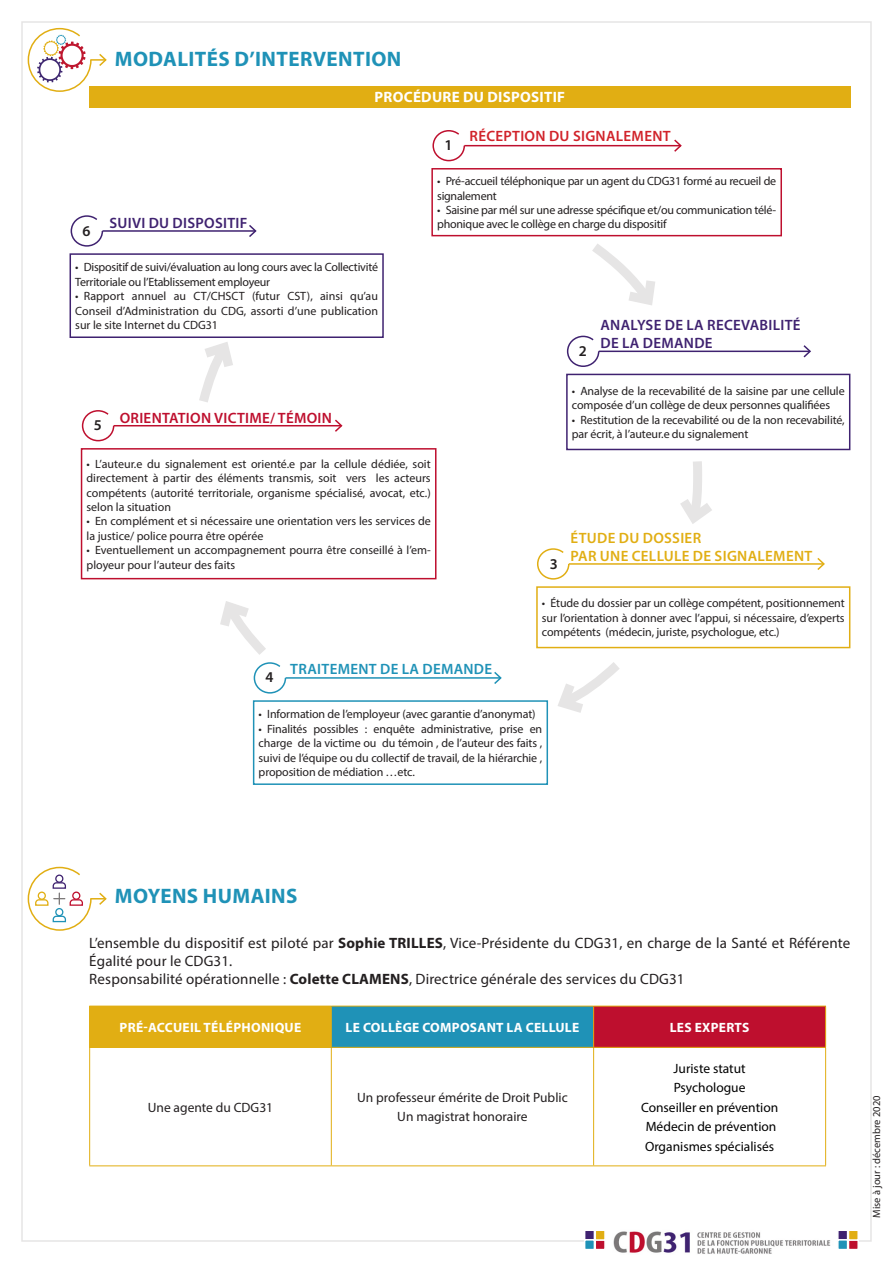
<style>
.page{position:relative;width:893px;height:1263px;background:#fff}
.page>*{position:absolute;margin:0;border:0;box-sizing:border-box;transform-origin:0 0}
.t1{font:700 21px "Myriad Pro";letter-spacing:.02em;color:#1f92b7}
.t2{font:15px/18px "Myriad Pro";letter-spacing:.01em;color:#231f20}
.t3{font:600 15px/18px "Myriad Pro";letter-spacing:.02em;color:#3f2270}
.t4{font:600 15px "Myriad Pro";letter-spacing:.02em;color:#e1ae13}
.t5{font:600 15px "Myriad Pro";letter-spacing:.02em;color:#be0f2e}
.t6{font:600 15px "Myriad Pro";letter-spacing:.02em;color:#d1232a}
.t7{font:700 15px "Myriad Pro";letter-spacing:.02em;color:#fff}
.t8{font:600 15px "Myriad Pro";letter-spacing:.02em;color:#1f92b7}
.t9{font:600 15px "Myriad Pro";color:#231f20}
.t10{font:13.5px "Myriad Pro";color:#000}
.t11{font:13.5px "Myriad Pro";color:#231f20}
.t12{font:700 13.5px "Myriad Pro";letter-spacing:.02em;color:#fff}
.t13{font:12px/14.4px "Myriad Pro";letter-spacing:-.01em;color:#231f20}
.t14{font:10.5px "Myriad Pro";color:#231f20}
.s1{font-weight:700}
</style>
<div class="page">
<img style="left:613px;top:1231px;width:218px;height:23px">
<div style="left:837px;top:1229px;width:11px;height:12px;background:#3f2270;border:2px solid #fff"></div>
<div style="left:848px;top:1239px;width:11px;height:11px;background:#be0f2e;border:2px solid #fff"></div>
<div style="left:837px;top:1239px;width:11px;height:11px;background:#1f92b7;border:2px solid #fff"></div>
<div style="left:848px;top:1229px;width:11px;height:12px;background:#e1ae13;border:2px solid #fff"></div>
<div style="left:584px;top:1229px;width:11px;height:12px;background:#3f2270;border:2px solid #fff"></div>
<div style="left:594px;top:1239px;width:12px;height:11px;background:#be0f2e;border:2px solid #fff"></div>
<div style="left:584px;top:1239px;width:11px;height:11px;background:#1f92b7;border:2px solid #fff"></div>
<div style="left:594px;top:1229px;width:12px;height:12px;background:#e1ae13;border:2px solid #fff"></div>
<svg style="left:27px;top:27px;width:80px;height:65px"></svg>
<svg style="left:27px;top:866px;width:80px;height:65px"></svg>
<div style="left:89px;top:86px;width:761px;height:21px;background:#e1ae13"></div>
<svg style="left:432px;top:130px;width:34px;height:32px"></svg>
<hr style="left:464px;top:145px;width:217px;height:1px;background:#be0f2e">
<svg style="left:673px;top:139px;width:9px;height:13px"></svg>
<div style="left:431px;top:168px;width:351px;height:68px;border:2px solid #be0f2e"></div>
<svg style="left:566px;top:335px;width:34px;height:32px"></svg>
<hr style="left:599px;top:351px;width:211px;height:1px;background:#3f2270">
<svg style="left:802px;top:345px;width:9px;height:13px"></svg>
<div style="left:566px;top:374px;width:284px;height:76px;border:2px solid #3f2270"></div>
<svg style="left:537px;top:548px;width:33px;height:32px"></svg>
<hr style="left:569px;top:563px;width:255px;height:2px;background:#e1ae13">
<svg style="left:816px;top:558px;width:9px;height:12px"></svg>
<div style="left:536px;top:586px;width:314px;height:62px;border:2px solid #e1ae13"></div>
<hr style="left:286px;top:677px;width:215px;height:2px;background:#1f92b7">
<svg style="left:493px;top:672px;width:9px;height:12px"></svg>
<div style="left:253px;top:700px;width:295px;height:85px;border:2px solid #1f92b7"></div>
<div style="left:81px;top:448px;width:355px;height:131px;border:2px solid #be0f2e"></div>
<svg style="left:81px;top:410px;width:34px;height:32px"></svg>
<hr style="left:114px;top:425px;width:227px;height:1px;background:#be0f2e">
<svg style="left:333px;top:419px;width:10px;height:13px"></svg>
<div style="left:70px;top:253px;width:314px;height:85px;border:2px solid #3f2270"></div>
<svg style="left:70px;top:215px;width:34px;height:32px"></svg>
<hr style="left:102px;top:230px;width:154px;height:2px;background:#3f2270">
<svg style="left:247px;top:225px;width:10px;height:12px"></svg>
<svg style="left:192px;top:335px;width:48px;height:67px"></svg>
<svg style="left:558px;top:662px;width:62px;height:51px"></svg>
<svg style="left:680px;top:461px;width:32px;height:63px"></svg>
<svg style="left:582px;top:234px;width:79px;height:71px"></svg>
<svg style="left:220px;top:601px;width:67px;height:93px"></svg>
<div style="left:90px;top:1006px;width:241px;height:41px;background:#e1ae13"></div>
<div style="left:331px;top:1006px;width:263px;height:41px;background:#1f92b7"></div>
<div style="left:594px;top:1006px;width:232px;height:41px;background:#be0f2e"></div>
<hr style="left:89px;top:1006px;width:1px;height:41px;background:#e1ae13">
<hr style="left:89px;top:1047px;width:242px;height:1px;background:#e1ae13">
<hr style="left:89px;top:1048px;width:1px;height:117px;background:#e1ae13">
<hr style="left:331px;top:1048px;width:1px;height:117px;background:#e1ae13">
<hr style="left:593px;top:1048px;width:1px;height:117px;background:#e1ae13">
<hr style="left:825px;top:1048px;width:1px;height:117px;background:#e1ae13">
<hr style="left:89px;top:1165px;width:242px;height:1px;background:#e1ae13">
<hr style="left:331px;top:1165px;width:263px;height:1px;background:#e1ae13">
<hr style="left:594px;top:1165px;width:232px;height:1px;background:#e1ae13">
<hr style="left:331px;top:1006px;width:263px;height:1px;background:#e1ae13">
<hr style="left:331px;top:1006px;width:1px;height:41px;background:#e1ae13">
<hr style="left:594px;top:1006px;width:232px;height:1px;background:#e1ae13">
<hr style="left:593px;top:1006px;width:1px;height:41px;background:#e1ae13">
<hr style="left:825px;top:1006px;width:1px;height:41px;background:#e1ae13">
<hr style="left:331px;top:1047px;width:263px;height:1px;background:#e1ae13">
<hr style="left:594px;top:1047px;width:232px;height:1px;background:#e1ae13">
<p class="t9" style="left:83px;top:221px;width:10px">6</p>
<p class="t1" style="left:115px;top:45px;width:288px">MODALITÉS D’INTERVENTION</p>
<p class="t3" style="left:109px;top:213px;width:140px">SUIVI DU DISPOSITIF</p>
<p class="t7" style="left:375px;top:88px;width:192px">PROCÉDURE DU DISPOSITIF</p>
<p class="t6" style="left:469px;top:127px;width:203px">RÉCEPTION DU SIGNALEMENT</p>
<p class="t13" style="left:437px;top:174px;width:341px">• Pré-accueil téléphonique par un agent du CDG31 formé au recueil de signalement</p>
<p class="t13" style="left:437px;top:202px;width:341px">• Saisine par mél sur une adresse spécifique et/ou communication télé&shy;phonique avec le collège en charge du dispositif</p>
<p class="t9" style="left:444px;top:136px;width:10px">1</p>
<p class="t13" style="left:75px;top:260px;width:304px">• Dispositif de suivi/évaluation au long cours avec la Collectivité<br>Territoriale ou l’Etablissement employeur</p>
<p class="t13" style="left:75px;top:289px;width:304px;text-align:justify">• Rapport annuel au CT/CHSCT (futur CST), ainsi qu’au Conseil d’Administration du CDG, assorti d’une publication sur le site Internet du CDG31</p>
<p class="t9" style="left:94px;top:416px;width:10px">5</p>
<p class="t5" style="left:120px;top:408px;width:214px">ORIENTATION VICTIME/ TÉMOIN</p>
<p class="t13" style="left:87px;top:456px;width:346px;text-align:justify">• L’auteur.e du signalement est orienté.e par la cellule dédiée, soit directement à partir des éléments transmis, soit vers les acteurs compétents (autorité territoriale, organisme spécialisé, avocat, etc.) selon la situation</p>
<p class="t13" style="left:87px;top:514px;width:346px">• En complément et si nécessaire une orientation vers les services de la justice/ police pourra être opérée</p>
<p class="t13" style="left:87px;top:543px;width:346px">• Eventuellement un accompagnement pourra être conseillé à l’em&shy;ployeur pour l’auteur des faits</p>
<p class="t3" style="left:600px;top:316px;width:202px">ANALYSE DE LA RECEVABILITÉ<br>DE LA DEMANDE</p>
<p class="t13" style="left:572px;top:383px;width:274px">• Analyse de la recevabilité de la saisine par une cellule composée d’un collège de deux personnes qualifiées</p>
<p class="t13" style="left:572px;top:412px;width:274px">• Restitution de la recevabilité ou de la non recevabilité, par écrit, à l’auteur.e du signalement</p>
<p class="t9" style="left:579px;top:341px;width:10px">2</p>
<p class="t4" style="left:571px;top:528px;width:132px">ÉTUDE DU DOSSIER</p>
<p class="t4" style="left:571px;top:546px;width:243px">PAR UNE CELLULE DE SIGNALEMENT</p>
<p class="t13" style="left:542px;top:596px;width:304px;text-align:justify">• Étude du dossier par un collège compétent, positionnement sur l’orientation à donner avec l’appui, si nécessaire, d’experts compétents (médecin, juriste, psychologue, etc.)</p>
<p class="t9" style="left:550px;top:555px;width:10px">3</p>
<p class="t8" style="left:290px;top:659px;width:203px">TRAITEMENT DE LA DEMANDE</p>
<p class="t13" style="left:259px;top:707px;width:278px">• Information de l’employeur (avec garantie d’anonymat)</p>
<p class="t13" style="left:259px;top:721px;width:285px;text-align:justify">• Finalités possibles : enquête administrative, prise en charge de la victime ou du témoin , de l’auteur des faits , suivi de l’équipe ou du collectif de travail, de la hiérarchie , proposition de médiation …etc.</p>
<p class="t9" style="left:266px;top:668px;width:10px">4</p>
<p class="t1" style="left:115px;top:882px;width:184px">MOYENS HUMAINS</p>
<p class="t2" style="left:89px;top:933px;width:763px">L’ensemble du dispositif est piloté par <span class="s1">Sophie TRILLES</span>, Vice-Présidente du CDG31, en charge de la Santé et Référente<br>Égalité pour le CDG31.</p>
<p class="t2" style="left:89px;top:969px;width:597px">Responsabilité opérationnelle : <span class="s1">Colette CLAMENS</span>, Directrice générale des services du CDG31</p>
<p class="t12" style="left:120px;top:1018px;width:183px">PRÉ-ACCUEIL TÉLÉPHONIQUE</p>
<p class="t12" style="left:346px;top:1018px;width:235px">LE COLLÈGE COMPOSANT LA CELLULE</p>
<p class="t12" style="left:670px;top:1018px;width:81px">LES EXPERTS</p>
<p class="t11" style="left:148px;top:1099px;width:127px">Une agente du CDG31</p>
<p class="t11" style="left:357px;top:1089px;width:212px">Un professeur émérite de Droit Public</p>
<p class="t11" style="left:397px;top:1108px;width:132px">Un magistrat honoraire</p>
<p class="t10" style="left:674px;top:1060px;width:74px">Juriste statut</p>
<p class="t10" style="left:674px;top:1079px;width:73px">Psychologue</p>
<p class="t10" style="left:641px;top:1099px;width:139px">Conseiller en prévention</p>
<p class="t10" style="left:646px;top:1118px;width:132px">Médecin de prévention</p>
<p class="t10" style="left:645px;top:1138px;width:131px">Organismes spécialisés</p>
<p class="t14" style="left:870px;top:1218px;width:124px;rotate:-90deg">Mise à jour : décembre 2020</p>
</div>
